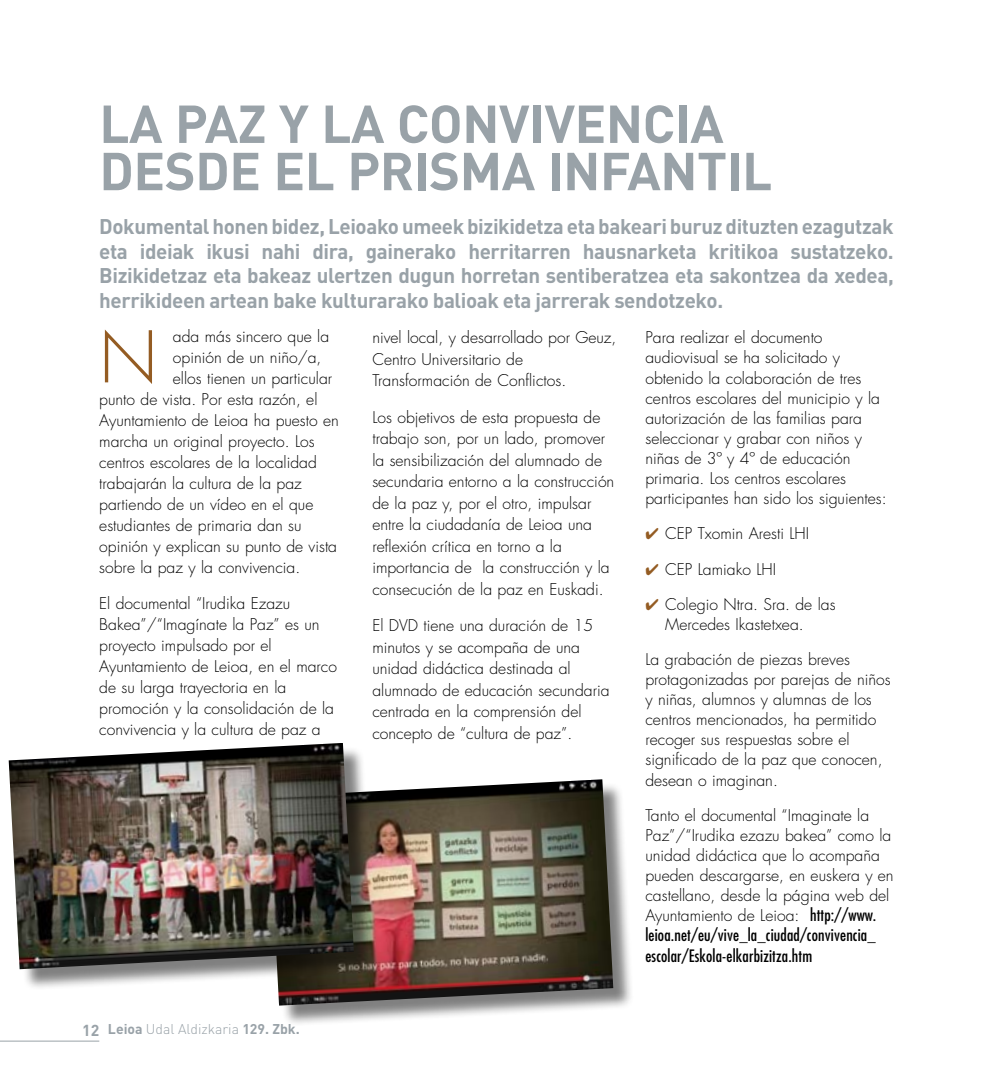
<style>
.page{position:relative;width:993px;height:1092px;background:#fff}
.page>*{position:absolute;margin:0;border:0;box-sizing:border-box;transform-origin:0 0}
.t1{font:300 69.12px "Futura";color:#945c23}
.t2{font:700 52.5px/47.2px "DIN";letter-spacing:-.01em;color:#99a2a8}
.t3{font:700 21px/24.5px "DIN";letter-spacing:-.02em;color:#99a2a8;text-align:justify}
.t4{font:condensed 16.62px/20.1px "Futura";letter-spacing:.01em;color:#000}
.t5{font:300 15.75px/20.1px "Futura";color:#000}
.t6{font:300 14px "DIN";color:#99a2a8}
.s1{color:#945c23}
.s2{font-weight:400;font-stretch:condensed;font-size:16.62px}
.s3{font-weight:700;font-size:15.75px}
.s4{font-weight:700}
</style>
<div class="page">
<hr style="left:0;top:1040px;width:99px;height:1px;background:#99a2a8">
<div style="left:270px;top:781px;width:363px;height:245px;background:#000;opacity:.5"></div>
<img style="left:270px;top:779px;width:343px;height:226px">
<div style="left:11px;top:745px;width:363px;height:245px;background:#000;opacity:.5"></div>
<img style="left:9px;top:743px;width:345px;height:226px">
<h2 class="t2" style="left:99px;top:98px;width:674px">La paz y la convivencia desde el prisma infantil</h2>
<p class="t3" style="left:99px;top:213px;width:795px">Dokumental honen bidez, Leioako umeek bizikidetza eta bakeari buruz dituzten ezagutzak eta ideiak ikusi nahi dira, gainerako herritarren hausnarketa kritikoa sustatzeko.<br>Bizikidetzaz eta bakeaz ulertzen dugun horretan sentiberatzea eta sakontzea da xedea, herrikideen artean bake kulturarako balioak eta jarrerak sendotzeko.</p>
<p class="t5" style="left:372px;top:327px;width:245px;line-height:21.5px">nivel local, y desarrollado por Geuz,<br>Centro Universitario de<br>Transformación de Conflictos.</p>
<p class="t5" style="left:372px;top:407px;width:243px;line-height:21.5px">Los objetivos de esta propuesta de trabajo son, por un lado, promover la sensibilización del alumnado de secundaria entorno a la construcción de la paz y, por el otro, impulsar entre la ciudadanía de Leioa una reflexión crítica en torno a la importancia de la construcción y la consecución de la paz en Euskadi.</p>
<p class="t5" style="left:372px;top:615px;width:239px;line-height:21.5px">El DVD tiene una duración de 15 minutos y se acompaña de una unidad didáctica destinada al alumnado de educación secundaria centrada en la comprensión del concepto de “cultura de paz”.</p>
<h1 class="t1" style="left:99px;top:315px;width:60px">N</h1>
<p class="t5" style="left:173px;top:327px;width:158px">ada más sincero que la</p>
<p class="t5" style="left:645px;top:328px;width:243px">Para realizar el documento audiovisual se ha solicitado y obtenido la colaboración de tres centros escolares del municipio y la autorización de las familias para seleccionar y grabar con niños y niñas de 3º y 4º de educación primaria. Los centros escolares participantes han sido los siguientes:</p>
<p class="t5" style="left:645px;top:524px;width:165px"><span class="s1">✔</span> CEP Txomin Aresti LHI</p>
<p class="t5" style="left:645px;top:559px;width:132px"><span class="s1">✔</span> CEP Lamiako LHI</p>
<p class="t5" style="left:665px;top:594px;width:172px;text-indent:-20px"><span class="s1">✔</span> Colegio Ntra. Sra. de las<br>Mercedes Ikastetxea.</p>
<p class="t5" style="left:645px;top:649px;width:247px">La grabación de piezas breves protagonizadas por parejas de niños y niñas, alumnos y alumnas de los centros mencionados, ha permitido recoger sus respuestas sobre el significado de la paz que conocen, desean o imaginan.</p>
<p class="t5" style="left:645px;top:805px;width:250px">Tanto el documental “Imaginate la Paz”/“Irudika ezazu bakea” como la unidad didáctica que lo acompaña pueden descargarse, en euskera y en castellano, desde la página web del Ayuntamiento de Leioa: <span class="s2">http://www.</span></p>
<p class="t4" style="left:645px;top:925px;width:232px">leioa.net/eu/vive_la_ciudad/convivencia_ escolar/Eskola-elkarbizitza.htm</p>
<p class="t5" style="left:173px;top:348px;width:150px">opinión de un niño/a,</p>
<p class="t5" style="left:173px;top:368px;width:161px">ellos tienen un particular</p>
<p class="t5" style="left:99px;top:389px;width:219px">punto de vista. Por esta razón, el</p>
<p class="t5" style="left:99px;top:410px;width:241px">Ayuntamiento de Leioa ha puesto en</p>
<p class="t5" style="left:99px;top:431px;width:217px">marcha un original proyecto. Los</p>
<p class="t5" style="left:99px;top:452px;width:219px">centros escolares de la localidad</p>
<p class="t5" style="left:99px;top:473px;width:204px">trabajarán la cultura de la paz</p>
<p class="t5" style="left:99px;top:494px;width:215px">partiendo de un vídeo en el que</p>
<p class="t5" style="left:99px;top:515px;width:203px">estudiantes de primaria dan su</p>
<p class="t5" style="left:99px;top:536px;width:239px">opinión y explican su punto de vista</p>
<p class="t5" style="left:99px;top:557px;width:202px">sobre la paz y la convivencia.</p>
<p class="t5" style="left:99px;top:593px;width:239px;line-height:21px">El documental “Irudika Ezazu<br>Bakea”/“Imagínate la Paz” es un proyecto impulsado por el<br>Ayuntamiento de Leioa, en el marco de su larga trayectoria en la promoción y la consolidación de la convivencia y la cultura de paz a</p>
<p class="t6" style="left:82px;top:1020px;width:219px"><span class="s3">12</span> <span class="s4">Leioa</span> Udal Aldizkaria <span class="s4">129. Zbk.</span></p>
</div>
